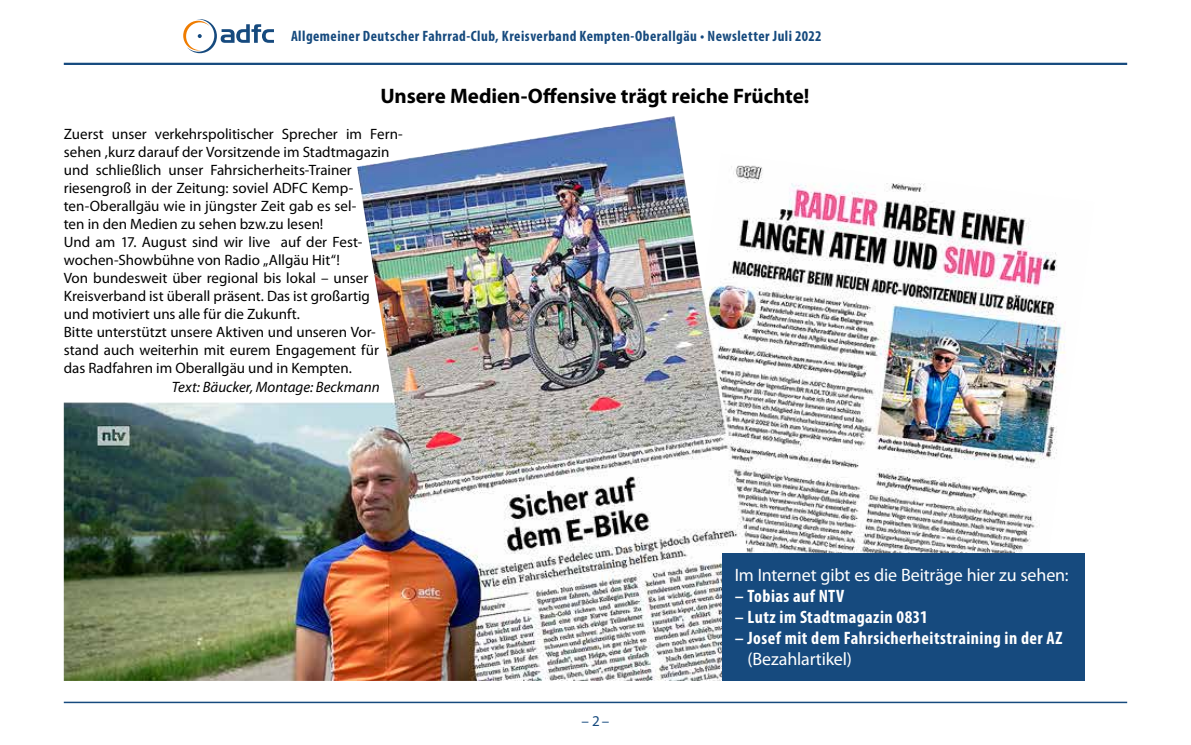
<style>
.page{position:relative;width:1191px;height:745px;background:#fff}
.page>*{position:absolute;margin:0;border:0;box-sizing:border-box;transform-origin:0 0}
.t1{font:700 21px "Myriad Pro";letter-spacing:-.005em;color:#000}
.t2{font:700 condensed 18px/21px "Myriad Pro";letter-spacing:.025em;color:#fff}
.t3{font:18px "Myriad Pro";letter-spacing:-.005em;color:#fff}
.t4{font:15px/18px "Myriad Pro";color:#000}
.t5{font:700 condensed 15px "Myriad Pro";letter-spacing:.03em;color:#164a7e}
.t6{font:italic 15px "Myriad Pro";color:#000}
.t7{font:15px "Myriad Pro";color:#164a7e}
.s1{font-weight:600;font-stretch:normal}
.s2{font-weight:400;font-stretch:normal}
</style>
<div class="page">
<hr style="left:64px;top:63px;width:1063px;height:2px;background:#164a7e">
<hr style="left:64px;top:701px;width:1063px;height:1px;background:#164a7e">
<svg style="left:183px;top:19px;width:91px;height:34px"></svg>
<img style="left:64px;top:116px;width:1021px;height:564px">
<div style="left:722px;top:553px;width:362px;height:127px;background:#164a7e"></div>
<p class="t5" style="left:291px;top:27px;width:532px">Allgemeiner Deutscher Fahrrad-Club, Kreisverband Kempten-Oberallgäu • Newsletter Juli 2022</p>
<h1 class="t1" style="left:380px;top:82px;width:431px">Unsere Medien-Offensive trägt reiche Früchte!</h1>
<p class="t4" style="left:64px;top:125px;width:340px">Zuerst unser verkehrspolitischer Sprecher im Fern&shy;sehen ,kurz darauf der Vorsitzende im Stadtmagazin und schließlich unser Fahrsicherheits-Trainer riesengroß in der Zeitung: soviel ADFC Kemp&shy;ten-Oberallgäu wie in jüngster Zeit gab es sel-<br>ten in den Medien zu sehen bzw.zu lesen!<br>Und am 17. August sind wir live auf der Fest&shy;wochen-Showbühne von Radio „Allgäu Hit“!<br>Von bundesweit über regional bis lokal – unser Kreisverband ist überall präsent. Das ist großartig<br>und motiviert uns alle für die Zukunft.<br>Bitte unterstützt unsere Aktiven und unseren Vor&shy;stand auch weiterhin mit eurem Engagement für das Radfahren im Oberallgäu und in Kempten.</p>
<p class="t6" style="left:172px;top:377px;width:209px">Text: Bäucker, Montage: Beckmann</p>
<p class="t7" style="left:581px;top:711px;width:29px">– 2–</p>
<p class="t3" style="left:735px;top:563px;width:335px">Im Internet gibt es die Beiträge hier zu sehen:</p>
<p class="t2" style="left:735px;top:584px;width:111px"><span class="s1">–</span> Tobias auf NTV</p>
<p class="t2" style="left:735px;top:605px;width:194px"><span class="s1">–</span> Lutz im Stadtmagazin 0831</p>
<p class="t2" style="left:747px;top:626px;width:316px;text-indent:-13px"><span class="s1">–</span> Josef mit dem Fahrsicherheitstraining in der AZ <span class="s2">(Bezahlartikel)</span></p>
</div>
